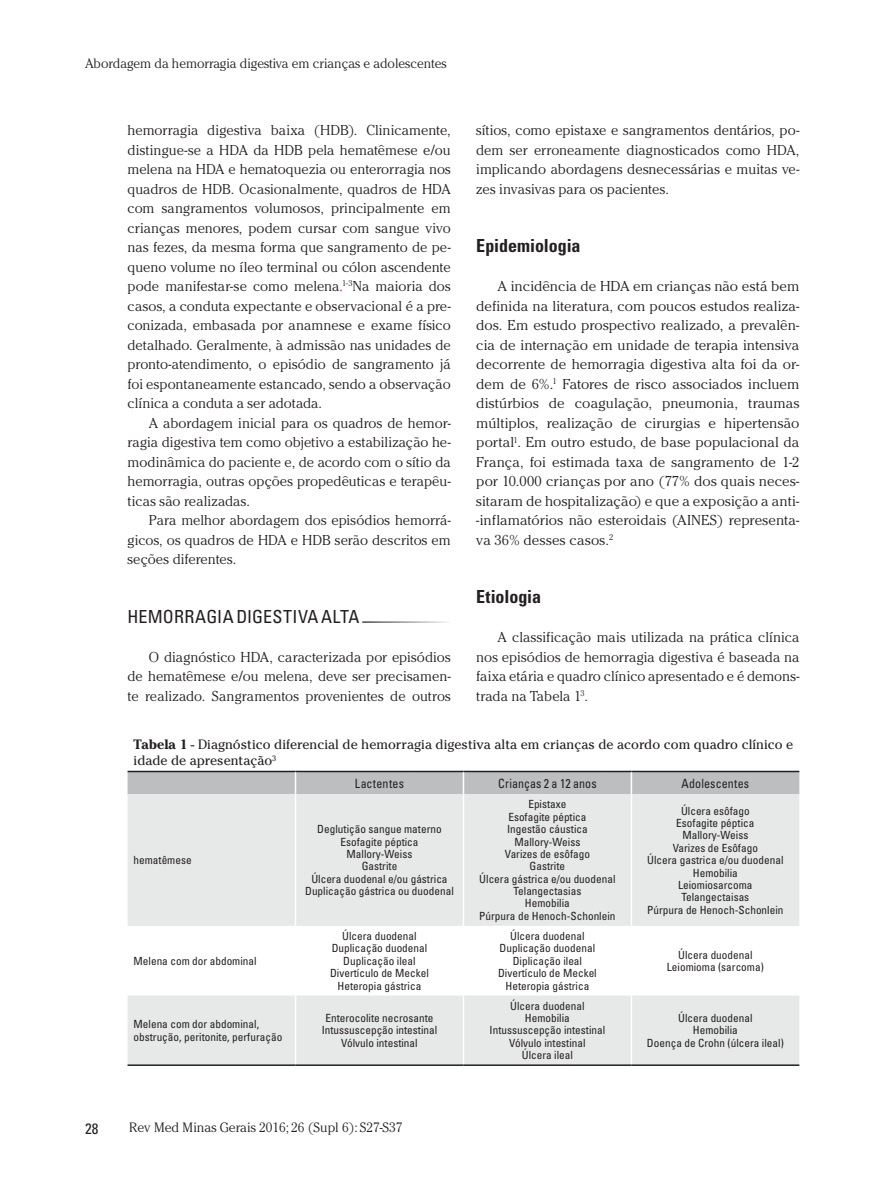
<style>
.page{position:relative;width:893px;height:1191px;background:#fff}
.page>*{position:absolute;margin:0;border:0;box-sizing:border-box;transform-origin:0 0}
.t1{font:condensed 18px "Univers LT Std";letter-spacing:.005em;color:#231f20}
.t2{font:700 condensed 18px "Univers LT Std";letter-spacing:-.005em;color:#231f20}
.t3{font:condensed 15px "Univers LT Std";color:#231f20}
.t4{font:300 14.25px/19.5px "Cheltenham Std";color:#231f20;text-align:justify}
.t5{font:13.5px/16.2px "Cheltenham Std";color:#231f20}
.t6{font:300 13.5px "Cheltenham Std";color:#231f20}
.t7{font:condensed 12.75px "Univers LT Std";letter-spacing:.01em;color:#231f20;scale:.94 1}
.t8{font:condensed 11.25px/12.3px "Univers LT Std";color:#231f20;text-align:center}
.s1{color:#ec008c}
.s2{font-weight:700}
</style>
<div class="page">
<svg style="left:128px;top:794px;width:671px;height:270px;fill:#e7e8e8"></svg>
<hr style="left:128px;top:770px;width:167px;height:2px;background:#231f20">
<hr style="left:295px;top:770px;width:168px;height:2px;background:#231f20">
<hr style="left:463px;top:770px;width:168px;height:2px;background:#231f20">
<hr style="left:631px;top:770px;width:168px;height:2px;background:#231f20">
<svg style="left:128px;top:771px;width:671px;height:23px;background:#b4b5b7"></svg>
<hr style="left:295px;top:794px;width:1px;height:132px;background:#fff">
<hr style="left:463px;top:794px;width:1px;height:132px;background:#fff">
<hr style="left:631px;top:794px;width:1px;height:132px;background:#fff">
<hr style="left:295px;top:926px;width:1px;height:69px;background:#fff">
<hr style="left:463px;top:926px;width:1px;height:69px;background:#fff">
<hr style="left:631px;top:926px;width:1px;height:69px;background:#fff">
<hr style="left:295px;top:995px;width:1px;height:69px;background:#fff">
<hr style="left:463px;top:995px;width:1px;height:69px;background:#fff">
<hr style="left:631px;top:995px;width:1px;height:69px;background:#fff">
<hr style="left:128px;top:1064px;width:167px;height:2px;background:#231f20">
<hr style="left:295px;top:1064px;width:168px;height:2px;background:#231f20">
<hr style="left:463px;top:1064px;width:168px;height:2px;background:#231f20">
<hr style="left:631px;top:1064px;width:168px;height:2px;background:#231f20">
<p class="t6" style="left:85px;top:56px;width:363px">Abordagem da hemorragia digestiva em crianças e adolescentes</p>
<p class="t4" style="left:128px;top:120px;width:325px">hemorragia digestiva baixa (HDB). Clinicamente, distingue-se a HDA da HDB pela hematêmese e/ou melena na HDA e hematoquezia ou enterorragia nos quadros de HDB. Ocasionalmente, quadros de HDA com sangramentos volumosos, principalmente em crianças menores, podem cursar com sangue vivo nas fezes, da mesma forma que sangramento de pe&shy;queno volume no íleo terminal ou cólon ascendente pode manifestar-se como melena<span class="s1">.</span><sup>1-3</sup>Na maioria dos casos, a conduta expectante e observacional é a pre&shy;conizada, embasada por anamnese e exame físico detalhado. Geralmente, à admissão nas unidades de pronto-atendimento, o episódio de sangramento já foi espontaneamente estancado, sendo a observação clínica a conduta a ser adotada.</p>
<p class="t4" style="left:128px;top:413px;width:325px;text-indent:21px">A abordagem inicial para os quadros de hemor&shy;ragia digestiva tem como objetivo a estabilização he&shy;modinâmica do paciente e, de acordo com o sítio da hemorragia, outras opções propedêuticas e terapêu&shy;ticas são realizadas.</p>
<p class="t4" style="left:128px;top:510px;width:325px;text-indent:21px">Para melhor abordagem dos episódios hemorrá&shy;gicos, os quadros de HDA e HDB serão descritos em seções diferentes.</p>
<p class="t4" style="left:476px;top:120px;width:325px">sítios, como epistaxe e sangramentos dentários, po&shy;dem ser erroneamente diagnosticados como HDA, implicando abordagens desnecessárias e muitas ve&shy;zes invasivas para os pacientes.</p>
<p class="t2" style="left:476px;top:235px;width:106px">Epidemiologia</p>
<p class="t4" style="left:476px;top:276px;width:325px;text-indent:21px">A incidência de HDA em crianças não está bem definida na literatura, com poucos estudos realiza&shy;dos. Em estudo prospectivo realizado, a prevalên&shy;cia de internação em unidade de terapia intensiva decorrente de hemorragia digestiva alta foi da or&shy;dem de 6%.<sup>1</sup> Fatores de risco associados incluem distúrbios de coagulação, pneumonia, traumas múltiplos, realização de cirurgias e hipertensão portal<sup>1</sup>. Em outro estudo, de base populacional da França, foi estimada taxa de sangramento de 1-2 por 10.000 crianças por ano (77% dos quais neces&shy;sitaram de hospitalização) e que a exposição a anti--inflamatórios não esteroidais (AINES) representa&shy;va 36% desses casos.<sup>2</sup></p>
<p class="t2" style="left:476px;top:586px;width:66px">Etiologia</p>
<p class="t4" style="left:476px;top:627px;width:325px;text-indent:21px">A classificação mais utilizada na prática clínica nos episódios de hemorragia digestiva é baseada na faixa etária e quadro clínico apresentado e é demons&shy;trada na Tabela 1<sup>3</sup>.</p>
<p class="t1" style="left:128px;top:605px;width:234px">HEMORRAGIA DIGESTIVA ALTA</p>
<p class="t4" style="left:128px;top:647px;width:325px;text-indent:21px">O diagnóstico HDA, caracterizada por episódios de hematêmese e/ou melena, deve ser precisamen&shy;te realizado. Sangramentos provenientes de outros</p>
<p class="t5" style="left:134px;top:736px;width:661px"><span class="s2">Tabela 1</span> - Diagnóstico diferencial de hemorragia digestiva alta em crianças de acordo com quadro clínico e idade de apresentação<sup>3</sup></p>
<p class="t7" style="left:355px;top:775px;width:54px">Lactentes</p>
<p class="t7" style="left:498px;top:775px;width:106px">Crianças 2 a 12 anos</p>
<p class="t7" style="left:681px;top:775px;width:74px">Adolescentes</p>
<p class="t8" style="left:134px;top:854px;width:60px">hematêmese</p>
<p class="t8" style="left:134px;top:954px;width:125px">Melena com dor abdominal</p>
<p class="t8" style="left:305px;top:823px;width:150px">Deglutição sangue materno<br>Esofagite péptica<br>Mallory-Weiss<br>Gastrite<br>Úlcera duodenal e/ou gástrica<br>Duplicação gástrica ou duodenal</p>
<p class="t8" style="left:479px;top:798px;width:138px">Epistaxe<br>Esofagite péptica<br>Ingestão cáustica<br>Mallory-Weiss<br>Varizes de esôfago<br>Gastrite<br>Úlcera gástrica e/ou duodenal<br>Telangectasias<br>Hemobilia<br>Púrpura de Henoch-Schonlein</p>
<p class="t8" style="left:647px;top:804px;width:138px">Úlcera esôfago<br>Esofagite péptica<br>Mallory-Weiss<br>Varizes de Esôfago<br>Úlcera gastrica e/ou duodenal<br>Hemobilia<br>Leiomiosarcoma<br>Telangectaisas<br>Púrpura de Henoch-Schonlein</p>
<p class="t8" style="left:330px;top:929px;width:100px">Úlcera duodenal<br>Duplicação duodenal<br>Duplicação ileal<br>Divertículo de Meckel<br>Heteropia gástrica</p>
<p class="t8" style="left:498px;top:929px;width:100px">Úlcera duodenal<br>Duplicação duodenal<br>Diplicação ileal<br>Divertículo de Meckel<br>Heteropia gástrica</p>
<p class="t8" style="left:667px;top:948px;width:98px">Úlcera duodenal<br>Leiomioma (sarcoma)</p>
<p class="t8" style="left:134px;top:1018px;width:150px;text-align:left">Melena com dor abdominal, obstrução, peritonite, perfuração</p>
<p class="t8" style="left:322px;top:1011px;width:117px">Enterocolite necrosante<br>Intussuscepção intestinal<br>Vólvulo intestinal</p>
<p class="t3" style="left:85px;top:1119px;width:15px">28</p>
<p class="t6" style="left:129px;top:1120px;width:275px">Rev Med Minas Gerais 2016; 26 (Supl 6): S27-S37</p>
<p class="t8" style="left:490px;top:999px;width:117px">Úlcera duodenal<br>Hemobilia<br>Intussuscepção intestinal<br>Vólvulo intestinal<br>Úlcera ileal</p>
<p class="t8" style="left:647px;top:1011px;width:138px">Úlcera duodenal<br>Hemobilia<br>Doença de Crohn (úlcera ileal)</p>
</div>
